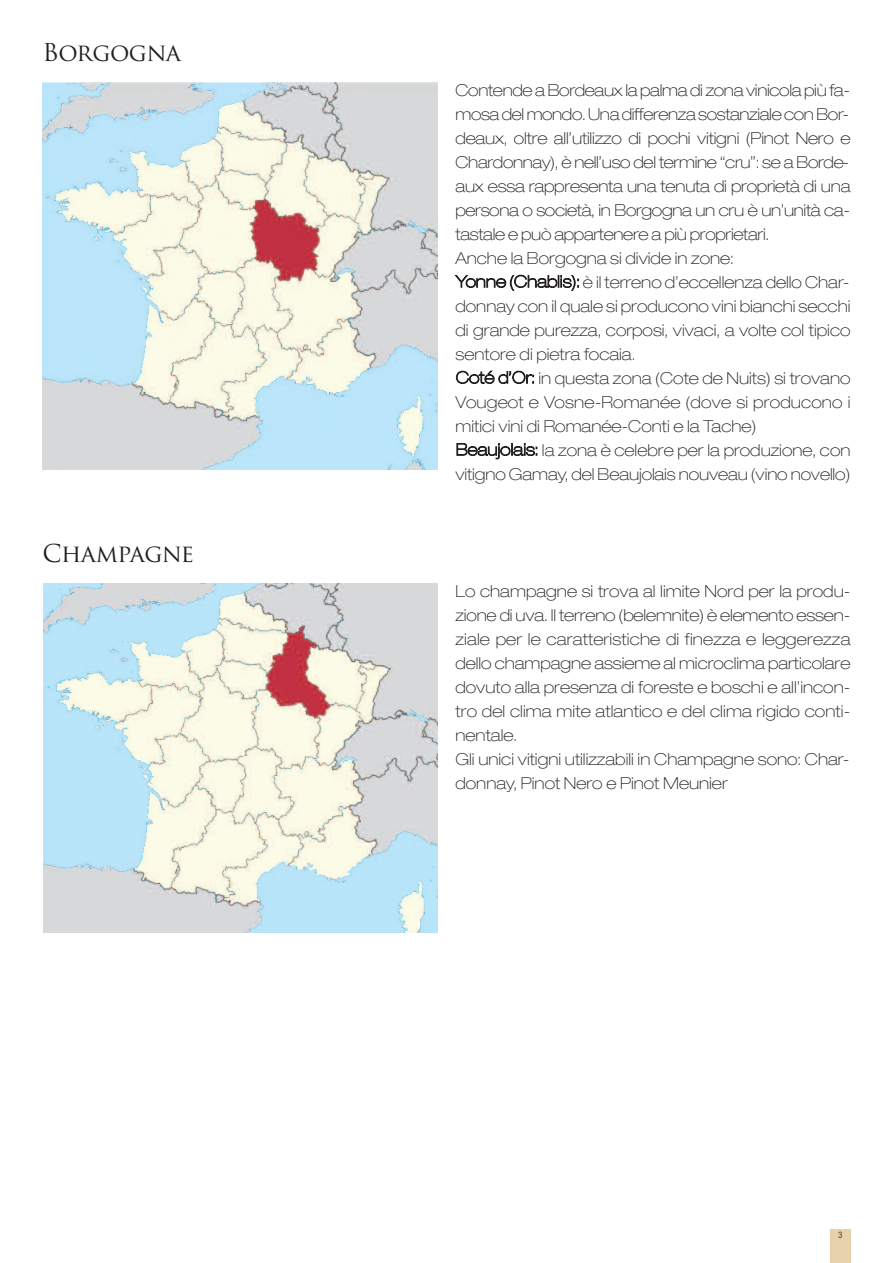
<style>
.page{position:relative;width:893px;height:1263px;background:#fff}
.page>*{position:absolute;margin:0;border:0;box-sizing:border-box;transform-origin:0 0}
.t1{font:24px "Trajan Pro";letter-spacing:-.025em;color:#231f20}
.t2{font:100 expanded 16.5px/24px "Helvetica Neue";color:#231f20}
.t3{font:condensed 9px "Helvetica Neue";color:#49433a}
</style>
<div class="page">
<div style="left:830px;top:1229px;width:20px;height:34px;background:#e7d2ac"></div>
<div style="left:43px;top:81px;width:395px;height:395px;background:linear-gradient(to right,#fff,#fff)"></div>
<img style="left:43px;top:83px;width:395px;height:387px">
<img style="left:44px;top:583px;width:394px;height:349px">
<h1 class="t1" style="left:43px;top:43px;width:140px">Borgogna</h1>
<h1 class="t1" style="left:43px;top:544px;width:153px">Champagne</h1>
<p class="t2" style="left:455px;top:79px;width:396px">Contende a Bordeaux la palma di zona vinicola più fa&shy;mosa del mondo. Una differenza sostanziale con Bor&shy;deaux, oltre all’utilizzo di pochi vitigni (Pinot Nero e Chardonnay), è nell’uso del termine “cru”: se a Borde&shy;aux essa rappresenta una tenuta di proprietà di una persona o società, in Borgogna un cru è un’unità ca&shy;tastale e può appartenere a più proprietari.<br>Anche la Borgogna si divide in zone:<br>Yonne (Chablis): è il terreno d’eccellenza dello Char&shy;donnay con il quale si producono vini bianchi secchi di grande purezza, corposi, vivaci, a volte col tipico sentore di pietra focaia.<br>Coté d’Or: in questa zona (Cote de Nuits) si trovano Vougeot e Vosne-Romanée (dove si producono i mitici vini di Romanée-Conti e la Tache)<br>Beaujolais: la zona è celebre per la produzione, con vitigno Gamay, del Beaujolais nouveau (vino novello)</p>
<p class="t2" style="left:455px;top:581px;width:396px">Lo champagne si trova al limite Nord per la produ&shy;zione di uva. Il terreno (belemnite) è elemento essen&shy;ziale per le caratteristiche di finezza e leggerezza dello champagne assieme al microclima particolare dovuto alla presenza di foreste e boschi e all’incon&shy;tro del clima mite atlantico e del clima rigido conti&shy;nentale.<br>Gli unici vitigni utilizzabili in Champagne sono: Char&shy;donnay, Pinot Nero e Pinot Meunier</p>
<p class="t3" style="left:838px;top:1231px;width:6px">3</p>
</div>
